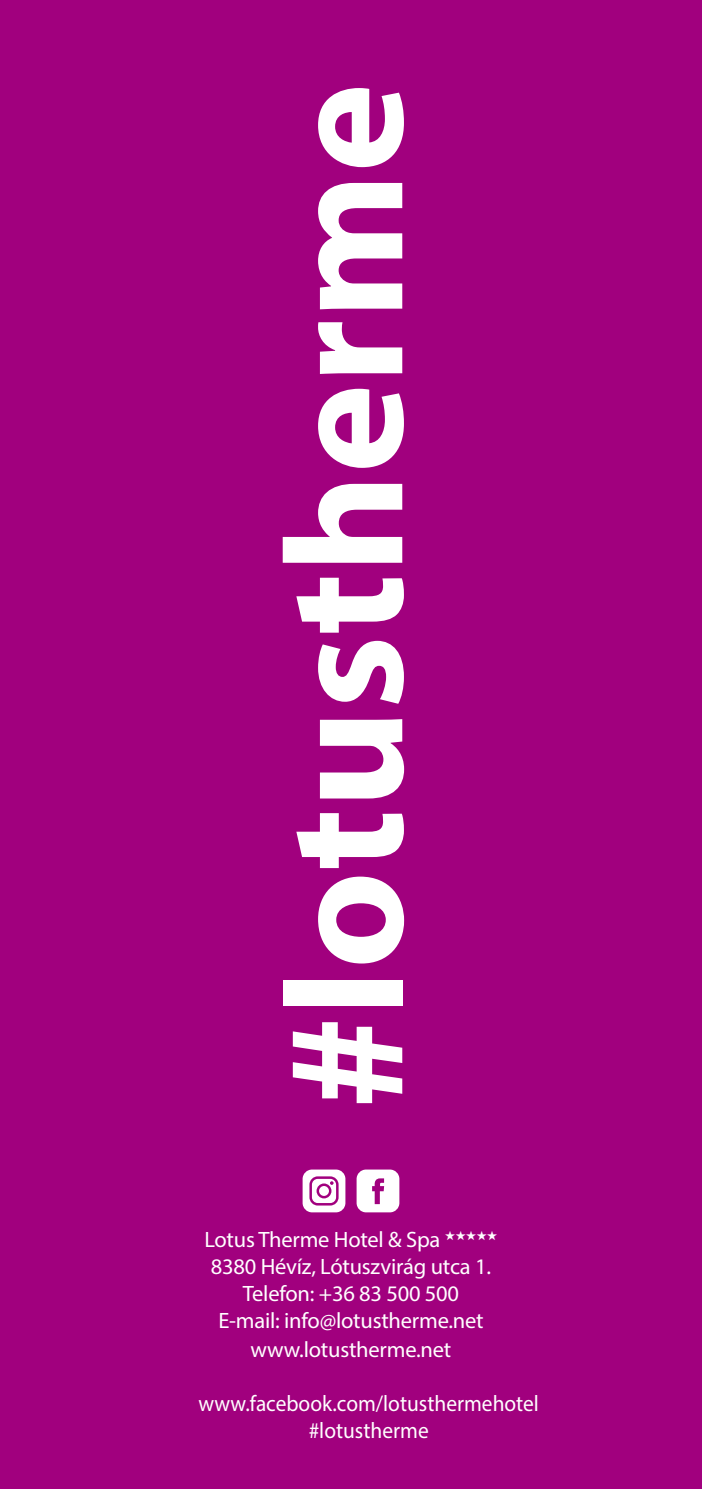
<style>
.page{position:relative;width:702px;height:1489px;background:#fff}
.page>*{position:absolute;margin:0;border:0;box-sizing:border-box;transform-origin:0 0}
.t1{font:700 168.25px "Myriad Pro";color:#fff}
.t2{font:22.5px/27px "Myriad Pro";color:#fff;text-align:center;scale:.95 1}
.t3{font:22.25px/27.5px "Myriad Pro";letter-spacing:-.01em;color:#fff;text-align:center}
</style>
<div class="page">
<div style="left:0;top:0;width:702px;height:1488px;background:#a1007e"></div>
<div style="left:302px;top:1169px;width:43px;height:43px;background:#fff;border-radius:9px"></div>
<svg style="left:309px;top:1176px;width:29px;height:29px"></svg>
<div style="left:356px;top:1169px;width:43px;height:43px;background:#fff;border-radius:9px"></div>
<svg style="left:372px;top:1178px;width:12px;height:25px"></svg>
<h1 class="t1" style="left:236px;top:1109px;width:1027px;rotate:-90deg">#lotustherme</h1>
<p class="t3" style="left:204px;top:1225px;width:294px">Lotus Therme Hotel &amp; Spa ★★★★★<br>8380 Hévíz, Lótuszvirág utca 1.<br>Telefon: +36 83 500 500<br>E-mail: info@lotustherme.net www.lotustherme.net</p>
<p class="t2" style="left:198px;top:1389px;width:360px">www.facebook.com/lotusthermehotel #lotustherme</p>
</div>
